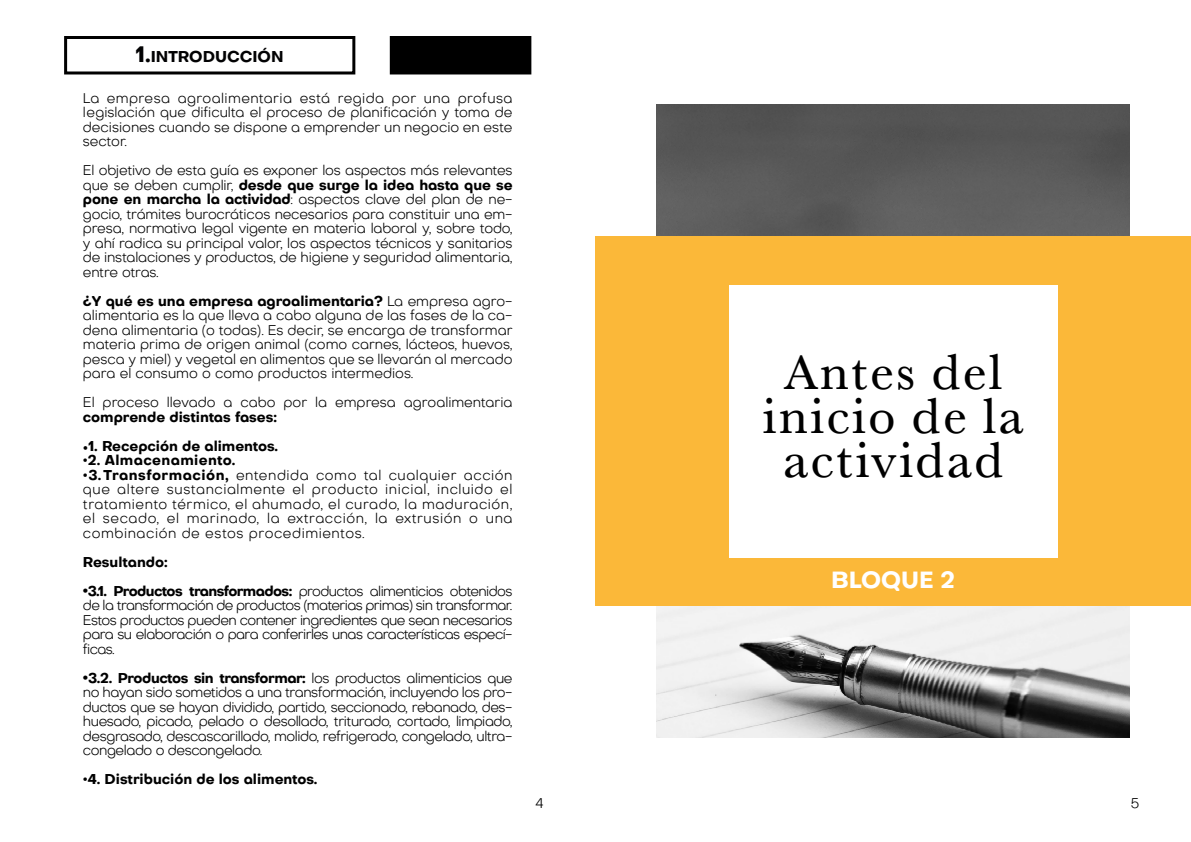
<style>
.page{position:relative;width:1191px;height:842px;background:#fff}
.page>*{position:absolute;margin:0;border:0;box-sizing:border-box;transform-origin:0 0}
.t1{font:48px/44px "MT Baskerville ETW08";letter-spacing:.04em;color:#000;text-align:center}
.t2{font:700 23px "Octarine";color:#fff}
.t3{font:700 15.4px "Octarine";color:#020203}
.t4{font:300 14px/14.5px "Octarine";color:#000;text-align:justify}
.t5{font:700 14px "Octarine";color:#000}
.t6{font:700 14px "Octarine";letter-spacing:.03em;color:#000}
.s1{font-size:22px}
.s2{font-weight:700}
.s3{font-family:"Minion Pro";font-weight:400}
.s4{font-family:"Rockwell";font-weight:400}
.s5{font-family:"Rockwell";font-weight:700}
</style>
<div class="page">
<div style="left:64px;top:36px;width:291px;height:38px;border:3px solid #000"></div>
<div style="left:391px;top:38px;width:139px;height:35px;background:#000"></div>
<div style="left:390px;top:36px;width:141px;height:38px;border:3px solid #000"></div>
<img style="left:657px;top:104px;width:472px;height:634px">
<div style="left:595px;top:236px;width:596px;height:370px;background:#fbb839"></div>
<div style="left:729px;top:285px;width:328px;height:272px;background:#fff"></div>
<p class="t3" style="left:136px;top:48px;width:149px"><span class="s1">1.</span>INTRODUCCIÓN</p>
<p class="t4" style="left:83px;top:91px;width:431px">La empresa agroalimentaria está regida por una profusa legislación que dificulta el proceso de planificación y toma de decisiones cuando se dispone a emprender un negocio en este sector.</p>
<p class="t4" style="left:83px;top:163px;width:431px">El objetivo de esta guía es exponer los aspectos más relevantes que se deben cumplir, <span class="s2">desde que surge la idea hasta que se pone en marcha la actividad</span>: aspectos clave del plan de ne&shy;gocio, trámites burocráticos necesarios para constituir una em&shy;presa, normativa legal vigente en materia laboral y, sobre todo, y ahí radica su principal valor, los aspectos técnicos y sanitarios de instalaciones y productos, de higiene y seguridad alimentaria, entre otras.</p>
<p class="t4" style="left:83px;top:294px;width:431px"><span class="s2">¿Y qué es una empresa agroalimentaria?</span> La empresa agro&shy;alimentaria es la que lleva a cabo alguna de las fases de la ca&shy;dena alimentaria (o todas). Es decir, se encarga de transformar materia prima de origen animal (como carnes, lácteos, huevos, pesca y miel) y vegetal en alimentos que se llevarán al mercado para el consumo o como productos intermedios.</p>
<p class="t4" style="left:83px;top:395px;width:431px">El proceso llevado a cabo por la empresa agroalimentaria</p>
<p class="t5" style="left:83px;top:408px;width:196px">comprende distintas fases:</p>
<p class="t5" style="left:83px;top:437px;width:197px"><span class="s3">•</span>1. Recepción de alimentos.</p>
<p class="t6" style="left:83px;top:452px;width:154px"><span class="s4">•</span>2. Almacenamiento.</p>
<p class="t4" style="left:83px;top:468px;width:431px"><span class="s4">•</span><span class="s2">3. Transformación,</span> entendida como tal cualquier acción que altere sustancialmente el producto inicial, incluido el tratamiento térmico, el ahumado, el curado, la maduración, el secado, el marinado, la extracción, la extrusión o una combinación de estos procedimientos.</p>
<p class="t5" style="left:83px;top:553px;width:86px">Resultando:</p>
<p class="t4" style="left:83px;top:584px;width:431px"><span class="s5">•</span><span class="s2">3.1. Productos transformados:</span> productos alimenticios obtenidos de la transformación de productos (materias primas) sin transformar.<br>Estos productos pueden contener ingredientes que sean necesarios para su elaboración o para conferirles unas características especí&shy;ficas.</p>
<p class="t4" style="left:83px;top:671px;width:431px"><span class="s5">•</span><span class="s2">3.2. Productos sin transformar:</span> los productos alimenticios que no hayan sido sometidos a una transformación, incluyendo los pro&shy;ductos que se hayan dividido, partido, seccionado, rebanado, des&shy;huesado, picado, pelado o desollado, triturado, cortado, limpiado, desgrasado, descascarillado, molido, refrigerado, congelado, ultra&shy;congelado o descongelado.</p>
<p class="t5" style="left:83px;top:771px;width:236px"><span class="s4">•</span>4. Distribución de los alimentos.</p>
<p class="t4" style="left:535px;top:796px;width:10px">4</p>
<h1 class="t1" style="left:762px;top:351px;width:263px">Antes del inicio de la actividad</h1>
<h2 class="t2" style="left:831px;top:566px;width:126px">BLOQUE 2</h2>
<p class="t4" style="left:1130px;top:796px;width:10px">5</p>
</div>
